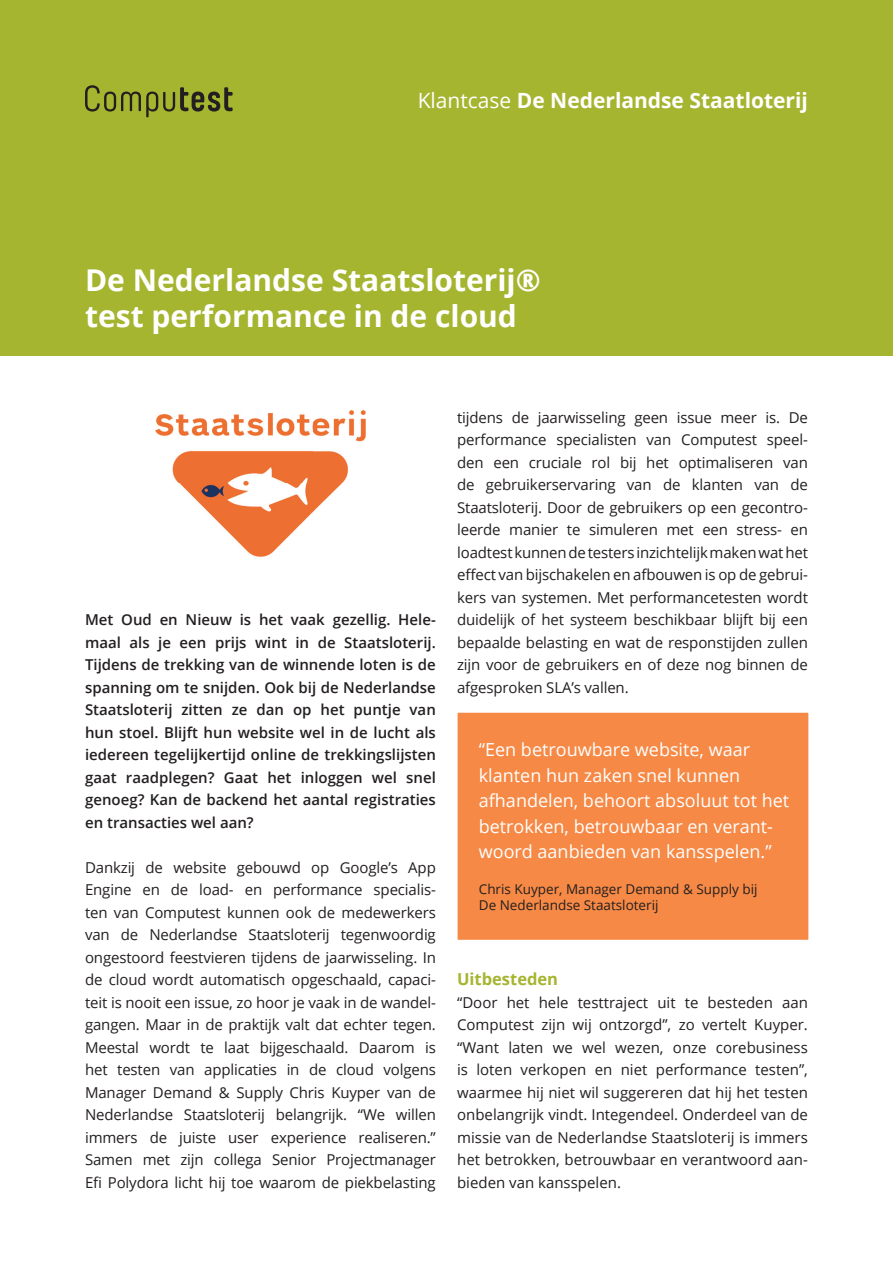
<style>
.page{position:relative;width:893px;height:1263px;background:#fff}
.page>*{position:absolute;margin:0;border:0;box-sizing:border-box;transform-origin:0 0}
.t1{font:700 30px/36px "Open Sans";color:#fff}
.t2{font:700 21px "Open Sans";color:#fff}
.t3{font:18px/25.5px "Open Sans";color:#fff}
.t4{font:700 16.5px "Open Sans";color:#a5b530}
.t5{font:15px/22.5px "Open Sans";letter-spacing:-.01em;color:#231f20;text-align:justify}
.t6{font:600 15px/22.5px "Open Sans";color:#231f20;text-align:justify}
.t7{font:13.5px/16.2px "Open Sans";color:#231f20}
.s1{font-weight:400}
</style>
<div class="page">
<div style="left:0;top:0;width:893px;height:355px;background:#a5b530"></div>
<svg style="left:85px;top:85px;width:148px;height:32px"></svg>
<img style="left:155px;top:410px;width:211px;height:147px">
<div style="left:457px;top:712px;width:352px;height:228px;background:#f68945"></div>
<h2 class="t2" style="left:418px;top:85px;width:392px"><span class="s1">Klantcase</span> De Nederlandse Staatloterij</h2>
<h1 class="t1" style="left:85px;top:262px;width:457px">De Nederlandse Staatsloterij® test performance in de cloud</h1>
<p class="t6" style="left:85px;top:608px;width:352px">Met Oud en Nieuw is het vaak gezellig. Hele&shy;maal als je een prijs wint in de Staatsloterij.<br>Tijdens de trekking van de winnende loten is de spanning om te snijden. Ook bij de Nederlandse Staatsloterij zitten ze dan op het puntje van hun stoel. Blijft hun website wel in de lucht als iedereen tegelijkertijd online de trekkingslijsten gaat raadplegen? Gaat het inloggen wel snel genoeg? Kan de backend het aantal registraties en transacties wel aan?</p>
<p class="t5" style="left:85px;top:855px;width:352px">Dankzij de website gebouwd op Google’s App Engine en de load- en performance specialis&shy;ten van Computest kunnen ook de medewerkers van de Nederlandse Staatsloterij tegenwoordig ongestoord feestvieren tijdens de jaarwisseling. In de cloud wordt automatisch opgeschaald, capaci&shy;teit is nooit een issue, zo hoor je vaak in de wandel&shy;gangen. Maar in de praktijk valt dat echter tegen.<br>Meestal wordt te laat bijgeschaald. Daarom is het testen van applicaties in de cloud volgens Manager Demand &amp; Supply Chris Kuyper van de Nederlandse Staatsloterij belangrijk. “We willen immers de juiste user experience realiseren.” Samen met zijn collega Senior Projectmanager Efi Polydora licht hij toe waarom de piekbelasting</p>
<p class="t5" style="left:457px;top:405px;width:352px">tijdens de jaarwisseling geen issue meer is. De performance specialisten van Computest speel&shy;den een cruciale rol bij het optimaliseren van de gebruikerservaring van de klanten van de Staatsloterij. Door de gebruikers op een gecontro&shy;leerde manier te simuleren met een stress- en loadtest kunnen de testers inzichtelijk maken wat het effect van bijschakelen en afbouwen is op de gebrui&shy;kers van systemen. Met performancetesten wordt duidelijk of het systeem beschikbaar blijft bij een bepaalde belasting en wat de responstijden zullen zijn voor de gebruikers en of deze nog binnen de afgesproken SLA’s vallen.</p>
<p class="t3" style="left:479px;top:736px;width:312px">“Een betrouwbare website, waar klanten hun zaken snel kunnen afhandelen, behoort absoluut tot het betrokken, betrouwbaar en verant&shy;woord aanbieden van kansspelen.”</p>
<p class="t7" style="left:479px;top:880px;width:280px">Chris Kuyper, Manager Demand &amp; Supply bij<br>De Nederlandse Staatsloterij</p>
<p class="t4" style="left:457px;top:967px;width:103px">Uitbesteden</p>
<p class="t5" style="left:457px;top:990px;width:352px">“Door het hele testtraject uit te besteden aan Computest zijn wij ontzorgd”, zo vertelt Kuyper. “Want laten we wel wezen, onze corebusiness is loten verkopen en niet performance testen”, waarmee hij niet wil suggereren dat hij het testen onbelangrijk vindt. Integendeel. Onderdeel van de missie van de Nederlandse Staatsloterij is immers het betrokken, betrouwbaar en verantwoord aan&shy;bieden van kansspelen.</p>
</div>
